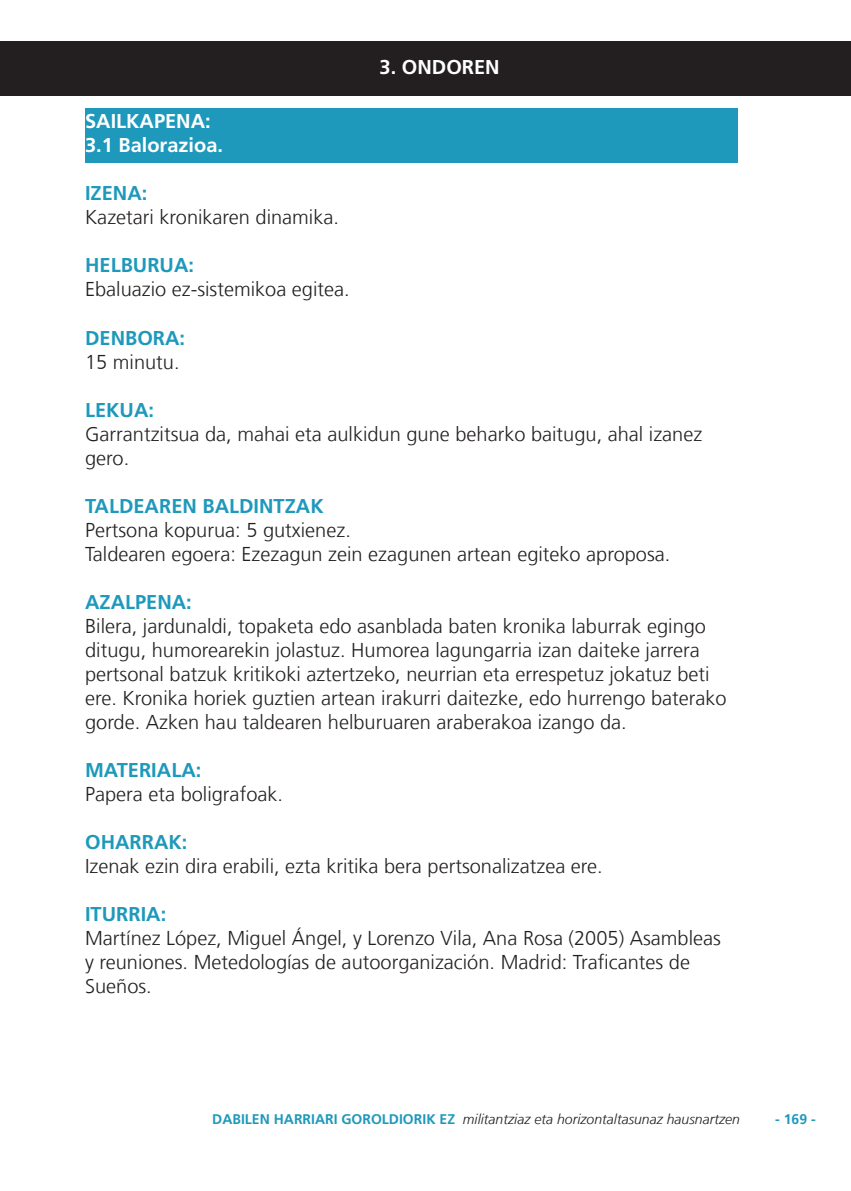
<style>
.page{position:relative;width:851px;height:1191px;background:#fff}
.page>*{position:absolute;margin:0;border:0;box-sizing:border-box;transform-origin:0 0}
.t1{font:300 20px/24px "Frutiger LT Com";color:#231f20}
.t2{font:700 20px "Frutiger LT Com";color:#1e99bc}
.t3{font:700 20px "Frutiger LT Com";color:#fff}
.t4{font:italic 300 14px "Frutiger LT Com";color:#231f20}
.t5{font:700 14px "Frutiger LT Com";color:#1e99bc}
.s1{font-weight:700;font-style:normal;color:#1e99bc}
</style>
<div class="page">
<div style="left:86px;top:108px;width:652px;height:54px;background:#1e99bc"></div>
<div style="left:0;top:41px;width:850px;height:54px;background:#231f20"></div>
<p class="t3" style="left:379px;top:55px;width:122px">3. ONDOREN</p>
<p class="t3" style="left:85px;top:110px;width:127px">SAILKAPENA:</p>
<p class="t3" style="left:85px;top:134px;width:139px">3.1 Balorazioa.</p>
<p class="t2" style="left:85px;top:182px;width:64px">IZENA:</p>
<p class="t1" style="left:85px;top:206px;width:255px">Kazetari kronikaren dinamika.</p>
<p class="t2" style="left:85px;top:254px;width:110px">HELBURUA:</p>
<p class="t1" style="left:85px;top:278px;width:266px">Ebaluazio ez-sistemikoa egitea.</p>
<p class="t2" style="left:85px;top:326px;width:101px">DENBORA:</p>
<p class="t1" style="left:85px;top:350px;width:96px">15 minutu.</p>
<p class="t2" style="left:85px;top:398px;width:70px">LEKUA:</p>
<p class="t1" style="left:85px;top:422px;width:618px">Garrantzitsua da, mahai eta aulkidun gune beharko baitugu, ahal izanez gero.</p>
<p class="t2" style="left:85px;top:494px;width:240px">TALDEAREN BALDINTZAK</p>
<p class="t1" style="left:85px;top:518px;width:267px">Pertsona kopurua: 5 gutxienez.</p>
<p class="t1" style="left:85px;top:542px;width:586px">Taldearen egoera: Ezezagun zein ezagunen artean egiteko aproposa.</p>
<p class="t2" style="left:85px;top:590px;width:108px">AZALPENA:</p>
<p class="t1" style="left:85px;top:614px;width:643px">Bilera, jardunaldi, topaketa edo asanblada baten kronika laburrak egingo ditugu, humorearekin jolastuz. Humorea lagungarria izan daiteke jarrera pertsonal batzuk kritikoki aztertzeko, neurrian eta errespetuz jokatuz beti ere. Kronika horiek guztien artean irakurri daitezke, edo hurrengo baterako gorde. Azken hau taldearen helburuaren araberakoa izango da.</p>
<p class="t2" style="left:85px;top:758px;width:118px">MATERIALA:</p>
<p class="t1" style="left:85px;top:782px;width:199px">Papera eta boligrafoak.</p>
<p class="t2" style="left:85px;top:830px;width:104px">OHARRAK:</p>
<p class="t1" style="left:85px;top:854px;width:519px">Izenak ezin dira erabili, ezta kritika bera pertsonalizatzea ere.</p>
<p class="t2" style="left:85px;top:902px;width:83px">ITURRIA:</p>
<p class="t1" style="left:85px;top:926px;width:637px">Martínez López, Miguel Ángel, y Lorenzo Vila, Ana Rosa (2005) Asambleas y reuniones. Metedologías de autoorganización. Madrid: Traficantes de<br>Sueños.</p>
<p class="t4" style="left:212px;top:1110px;width:529px"><span class="s1">DABILEN HARRIARI GOROLDIORIK EZ</span> militantziaz eta horizontaltasunaz hausnartzen</p>
<p class="t5" style="left:775px;top:1110px;width:42px">- 169 -</p>
</div>
